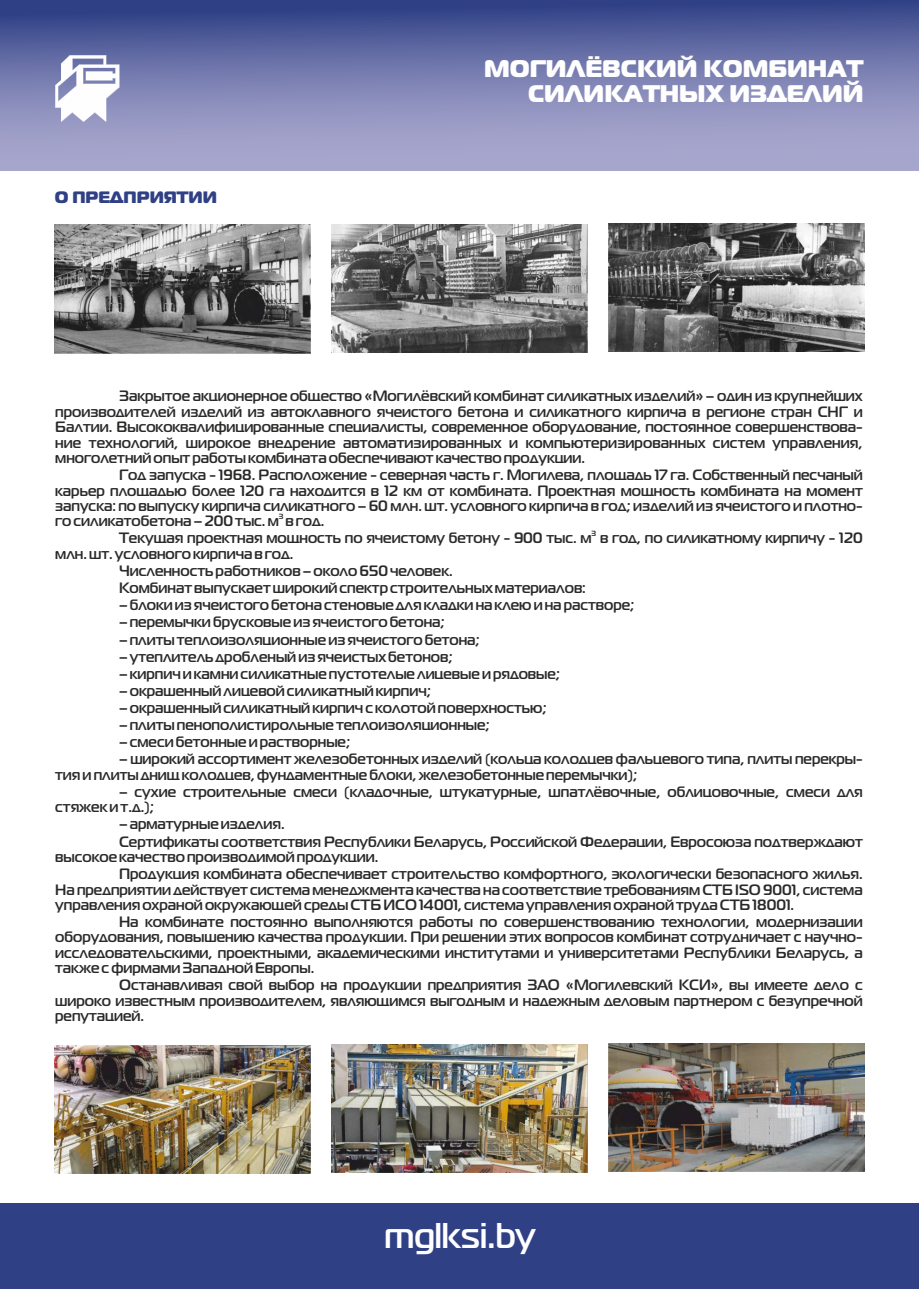
<style>
.page{position:relative;width:919px;height:1289px;background:#fff}
.page>*{position:absolute;margin:0;border:0;box-sizing:border-box;transform-origin:0 0}
.t1{font:700 35.7px "Magistral";color:#fefefe}
.t2{font:900 24px/25.8px "Magistral";color:#fefefe;text-align:right}
.t3{font:900 16.5px "Magistral";color:#2f4085}
.t4{font:700 15px/15.5px "Magistral";color:#2b2a29}
.t5{font:700 7.5px "Magistral";color:#2b2a29}
</style>
<div class="page">
<svg style="left:0;top:0;width:918px;height:170px;background:#787eb0"></svg>
<div style="left:0;top:1203px;width:918px;height:85px;background:#2f4085"></div>
<svg style="left:55px;top:55px;width:64px;height:67px"></svg>
<img style="left:55px;top:225px;width:256px;height:128px">
<img style="left:331px;top:224px;width:256px;height:128px">
<img style="left:608px;top:223px;width:255px;height:128px">
<img style="left:55px;top:1045px;width:256px;height:128px">
<img style="left:331px;top:1044px;width:256px;height:128px">
<img style="left:608px;top:1043px;width:255px;height:128px">
<p class="t3" style="left:55px;top:186px;width:164px">О ПРЕДПРИЯТИИ</p>
<h2 class="t2" style="left:484px;top:54px;width:381px">МОГИЛЁВСКИЙ КОМБИНАТ<br>СИЛИКАТНЫХ ИЗДЕЛИЙ</h2>
<p class="t4" style="left:55px;top:388px;width:809px;text-align:justify;text-indent:64px">Закрытое акционерное общество «Могилёвский комбинат силикатных изделий» – один из крупнейших производителей изделий из автоклавного ячеистого бетона и силикатного кирпича в регионе стран СНГ и Балтии. Высококвалифицированные специалисты, современное оборудование, постоянное совершенствова&shy;ние технологий, широкое внедрение автоматизированных и компьютеризированных систем управления, многолетний опыт работы комбината обеспечивают качество продукции.</p>
<p class="t4" style="left:55px;top:467px;width:808px;text-align:justify;text-indent:64px">Год запуска - 1968. Расположение - северная часть г. Могилева, площадь 17 га. Собственный песчаный карьер площадью более 120 га находится в 12 км от комбината. Проектная мощность комбината на момент запуска: по выпуску кирпича силикатного – 60 млн. шт. условного кирпича в год; изделий из ячеистого и плотно-</p>
<p class="t5" style="left:279px;top:511px;width:6px">3</p>
<p class="t4" style="left:55px;top:513px;width:270px">го силикатобетона – 200 тыс. м в год.</p>
<p class="t5" style="left:591px;top:529px;width:6px">3</p>
<p class="t4" style="left:55px;top:530px;width:808px;text-indent:64px">Текущая проектная мощность по ячеистому бетону - 900 тыс. м в год, по силикатному кирпичу - 120 млн. шт. условного кирпича в год.</p>
<p class="t4" style="left:119px;top:562px;width:468px;line-height:17.1px">Численность работников – около 650 человек.<br>Комбинат выпускает широкий спектр строительных материалов:</p>
<p class="t4" style="left:119px;top:597px;width:517px">– блоки из ячеистого бетона стеновые для кладки на клею и на растворе;</p>
<p class="t4" style="left:119px;top:614px;width:327px">– перемычки брусковые из ячеистого бетона;</p>
<p class="t4" style="left:119px;top:631px;width:362px">– плиты теплоизоляционные из ячеистого бетона;</p>
<p class="t4" style="left:119px;top:648px;width:335px">– утеплитель дробленый из ячеистых бетонов;</p>
<p class="t4" style="left:119px;top:665px;width:442px">– кирпич и камни силикатные пустотелые лицевые и рядовые;</p>
<p class="t4" style="left:119px;top:682px;width:313px">– окрашенный лицевой силикатный кирпич;</p>
<p class="t4" style="left:119px;top:699px;width:429px">– окрашенный силикатный кирпич с колотой поверхностью;</p>
<p class="t4" style="left:119px;top:716px;width:372px">– плиты пенополистирольные теплоизоляционные;</p>
<p class="t4" style="left:119px;top:733px;width:233px">– смеси бетонные и растворные;</p>
<p class="t4" style="left:55px;top:751px;width:808px;text-indent:64px">– широкий ассортимент железобетонных изделий (кольца колодцев фальцевого типа, плиты перекры&shy;тия и плиты днищ колодцев, фундаментные блоки, железобетонные перемычки);</p>
<p class="t4" style="left:55px;top:783px;width:808px;text-indent:64px">– сухие строительные смеси (кладочные, штукатурные, шпатлёвочные, облицовочные, смеси для стяжек и т.д.);</p>
<p class="t4" style="left:119px;top:815px;width:745px;line-height:17.1px">– арматурные изделия.<br>Сертификаты соответствия Республики Беларусь, Российской Федерации, Евросоюза подтверждают</p>
<p class="t4" style="left:119px;top:847px;width:745px;line-height:17.1px;text-indent:-64px">высокое качество производимой продукции.<br>Продукция комбината обеспечивает строительство комфортного, экологически безопасного жилья.</p>
<p class="t4" style="left:55px;top:881px;width:808px">На предприятии действует система менеджмента качества на соответствие требованиям СТБ ISO 9001, система управления охраной окружающей среды СТБ ИСО 14001, система управления охраной труда СТБ 18001.</p>
<p class="t4" style="left:55px;top:913px;width:809px;text-align:justify;text-indent:64px">На комбинате постоянно выполняются работы по совершенствованию технологии, модернизации оборудования, повышению качества продукции. При решении этих вопросов комбинат сотрудничает с научно&shy;исследовательскими, проектными, академическими институтами и университетами Республики Беларусь, а также с фирмами Западной Европы.</p>
<p class="t4" style="left:55px;top:977px;width:808px;text-align:justify;text-indent:64px">Останавливая свой выбор на продукции предприятия ЗАО «Могилевский КСИ», вы имеете дело с широко известным производителем, являющимся выгодным и надежным деловым партнером с безупречной репутацией.</p>
<h1 class="t1" style="left:384px;top:1213px;width:152px">mglksi.by</h1>
</div>
